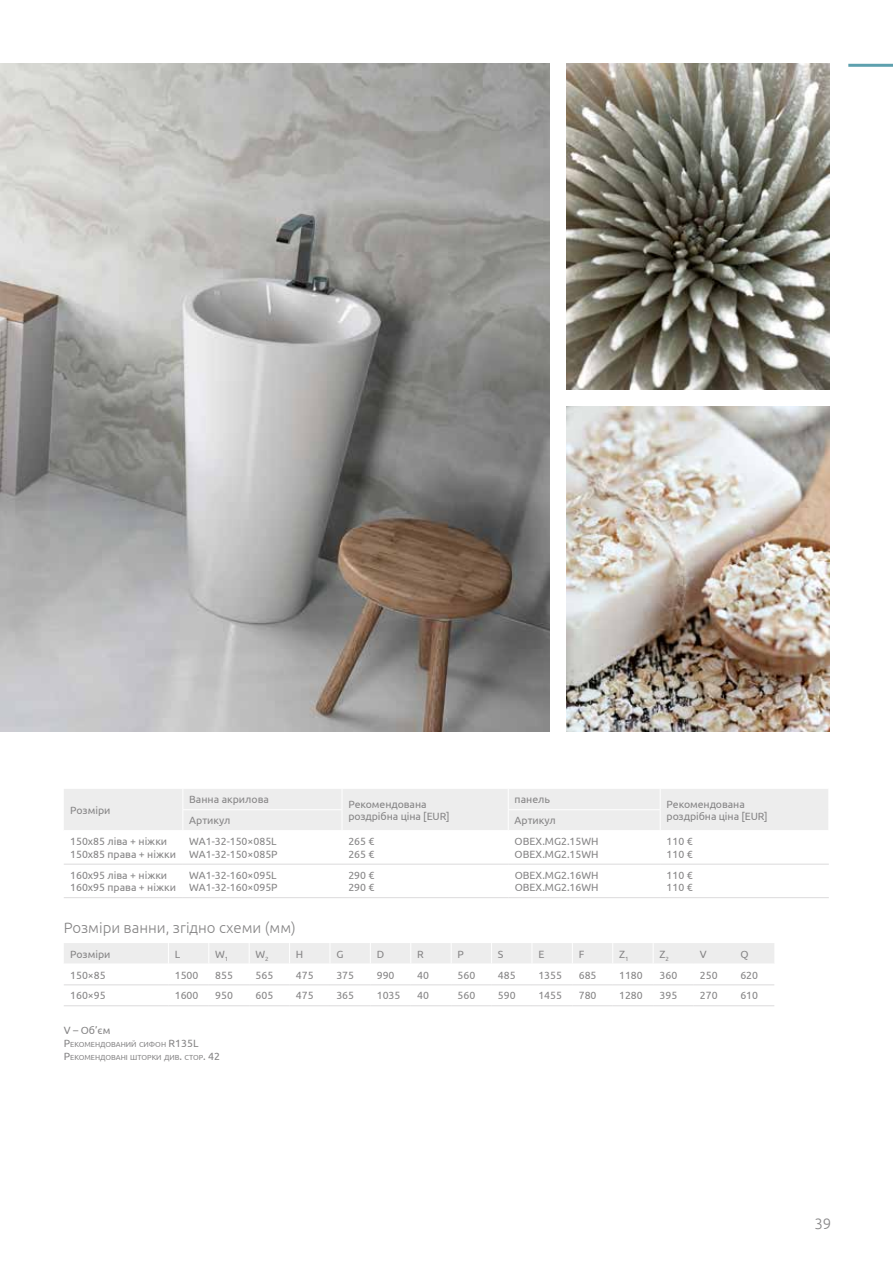
<style>
.page{position:relative;width:893px;height:1263px;background:#fff}
.page>*{position:absolute;margin:0;border:0;box-sizing:border-box;transform-origin:0 0}
.t1{font:300 15px "Ubuntu";color:#868586}
.t2{font:10.5px/12.6px "Ubuntu";color:#868586}
.t3{font:7.35px/12.6px "Ubuntu";color:#868586}
.s1{font-size:10.5px}
</style>
<div class="page">
<img style="left:0;top:64px;width:550px;height:667px">
<img style="left:567px;top:64px;width:262px;height:325px">
<img style="left:567px;top:406px;width:262px;height:325px">
<hr style="left:848px;top:64px;width:45px;height:3px;background:#5da0ae">
<svg style="left:64px;top:863px;width:765px;height:1px"></svg>
<hr style="left:64px;top:864px;width:119px;height:1px;background:#dbdadb">
<hr style="left:183px;top:864px;width:159px;height:1px;background:#dbdadb">
<hr style="left:342px;top:864px;width:166px;height:1px;background:#dbdadb">
<hr style="left:508px;top:864px;width:152px;height:1px;background:#dbdadb">
<hr style="left:660px;top:864px;width:169px;height:1px;background:#dbdadb">
<hr style="left:64px;top:897px;width:119px;height:1px;background:#dbdadb">
<hr style="left:183px;top:897px;width:159px;height:1px;background:#dbdadb">
<hr style="left:342px;top:897px;width:166px;height:1px;background:#dbdadb">
<hr style="left:508px;top:897px;width:152px;height:1px;background:#dbdadb">
<hr style="left:660px;top:897px;width:169px;height:1px;background:#dbdadb">
<div style="left:64px;top:789px;width:764px;height:41px;background:#ededed"></div>
<svg style="left:64px;top:943px;width:710px;height:63px"></svg>
<hr style="left:64px;top:963px;width:104px;height:1px;background:#fff">
<hr style="left:168px;top:963px;width:41px;height:1px;background:#fff">
<hr style="left:209px;top:963px;width:40px;height:1px;background:#fff">
<hr style="left:249px;top:963px;width:41px;height:1px;background:#fff">
<hr style="left:290px;top:963px;width:40px;height:1px;background:#fff">
<hr style="left:330px;top:963px;width:40px;height:1px;background:#fff">
<hr style="left:370px;top:963px;width:41px;height:1px;background:#fff">
<hr style="left:411px;top:963px;width:40px;height:1px;background:#fff">
<hr style="left:451px;top:963px;width:41px;height:1px;background:#fff">
<hr style="left:492px;top:963px;width:40px;height:1px;background:#fff">
<hr style="left:532px;top:963px;width:40px;height:1px;background:#fff">
<hr style="left:572px;top:963px;width:41px;height:1px;background:#fff">
<hr style="left:613px;top:963px;width:40px;height:1px;background:#fff">
<hr style="left:653px;top:963px;width:40px;height:1px;background:#fff">
<hr style="left:693px;top:963px;width:41px;height:1px;background:#fff">
<hr style="left:734px;top:963px;width:40px;height:1px;background:#fff">
<p class="t2" style="left:70px;top:803px;width:42px">Розміри</p>
<p class="t2" style="left:189px;top:793px;width:81px">Ванна акрилова</p>
<p class="t2" style="left:348px;top:797px;width:103px">Рекомендована роздрібна ціна [EUR]</p>
<p class="t2" style="left:515px;top:793px;width:37px">панель</p>
<p class="t2" style="left:667px;top:797px;width:103px">Рекомендована роздрібна ціна [EUR]</p>
<p class="t2" style="left:189px;top:814px;width:43px">Артикул</p>
<p class="t2" style="left:515px;top:814px;width:43px">Артикул</p>
<p class="t2" style="left:70px;top:835px;width:107px">150x85 ліва + ніжки<br>150x85 права + ніжки</p>
<p class="t2" style="left:189px;top:835px;width:90px">WA1-32-150×085L<br>WA1-32-150×085P</p>
<p class="t2" style="left:348px;top:835px;width:28px">265 €<br>265 €</p>
<p class="t2" style="left:515px;top:835px;width:85px">OBEX.MG2.15WH<br>OBEX.MG2.15WH</p>
<p class="t2" style="left:667px;top:835px;width:28px">110 €<br>110 €</p>
<p class="t2" style="left:70px;top:868px;width:107px">160x95 ліва + ніжки<br>160x95 права + ніжки</p>
<p class="t2" style="left:189px;top:868px;width:90px">WA1-32-160×095L<br>WA1-32-160×095P</p>
<p class="t2" style="left:348px;top:868px;width:28px">290 €<br>290 €</p>
<p class="t2" style="left:515px;top:868px;width:85px">OBEX.MG2.16WH<br>OBEX.MG2.16WH</p>
<p class="t2" style="left:667px;top:868px;width:28px">110 €<br>110 €</p>
<h1 class="t1" style="left:64px;top:918px;width:234px">Розміри ванни, згідно схеми (мм)</h1>
<p class="t2" style="left:70px;top:947px;width:42px">Розміри</p>
<p class="t2" style="left:175px;top:947px;width:7px">L</p>
<p class="t2" style="left:215px;top:947px;width:15px">W<sub>1</sub></p>
<p class="t2" style="left:256px;top:947px;width:15px">W<sub>2</sub></p>
<p class="t2" style="left:296px;top:947px;width:9px">H</p>
<p class="t2" style="left:336px;top:947px;width:9px">G</p>
<p class="t2" style="left:377px;top:947px;width:9px">D</p>
<p class="t2" style="left:417px;top:947px;width:8px">R</p>
<p class="t2" style="left:458px;top:947px;width:8px">P</p>
<p class="t2" style="left:498px;top:947px;width:7px">S</p>
<p class="t2" style="left:538px;top:947px;width:7px">E</p>
<p class="t2" style="left:579px;top:947px;width:7px">F</p>
<p class="t2" style="left:619px;top:947px;width:11px">Z<sub>1</sub></p>
<p class="t2" style="left:659px;top:947px;width:11px">Z<sub>2</sub></p>
<p class="t2" style="left:700px;top:947px;width:8px">V</p>
<p class="t2" style="left:740px;top:947px;width:10px">Q</p>
<p class="t2" style="left:70px;top:968px;width:37px">150×85</p>
<p class="t2" style="left:175px;top:968px;width:25px">1500</p>
<p class="t2" style="left:215px;top:968px;width:19px">855</p>
<p class="t2" style="left:256px;top:968px;width:19px">565</p>
<p class="t2" style="left:296px;top:968px;width:19px">475</p>
<p class="t2" style="left:336px;top:968px;width:19px">375</p>
<p class="t2" style="left:377px;top:968px;width:19px">990</p>
<p class="t2" style="left:417px;top:968px;width:13px">40</p>
<p class="t2" style="left:458px;top:968px;width:19px">560</p>
<p class="t2" style="left:498px;top:968px;width:19px">485</p>
<p class="t2" style="left:538px;top:968px;width:25px">1355</p>
<p class="t2" style="left:579px;top:968px;width:19px">685</p>
<p class="t2" style="left:619px;top:968px;width:25px">1180</p>
<p class="t2" style="left:659px;top:968px;width:19px">360</p>
<p class="t2" style="left:700px;top:968px;width:19px">250</p>
<p class="t2" style="left:740px;top:968px;width:19px">620</p>
<p class="t2" style="left:70px;top:989px;width:37px">160×95</p>
<p class="t2" style="left:175px;top:989px;width:25px">1600</p>
<p class="t2" style="left:215px;top:989px;width:19px">950</p>
<p class="t2" style="left:256px;top:989px;width:19px">605</p>
<p class="t2" style="left:296px;top:989px;width:19px">475</p>
<p class="t2" style="left:336px;top:989px;width:19px">365</p>
<p class="t2" style="left:377px;top:989px;width:25px">1035</p>
<p class="t2" style="left:417px;top:989px;width:13px">40</p>
<p class="t2" style="left:458px;top:989px;width:19px">560</p>
<p class="t2" style="left:498px;top:989px;width:19px">590</p>
<p class="t2" style="left:538px;top:989px;width:25px">1455</p>
<p class="t2" style="left:579px;top:989px;width:19px">780</p>
<p class="t2" style="left:619px;top:989px;width:25px">1280</p>
<p class="t2" style="left:659px;top:989px;width:19px">395</p>
<p class="t2" style="left:700px;top:989px;width:19px">270</p>
<p class="t2" style="left:740px;top:989px;width:19px">610</p>
<p class="t2" style="left:64px;top:1024px;width:48px">V – Об’єм</p>
<p class="t3" style="left:64px;top:1038px;width:158px"><span class="s1">Р</span>екомендований сифон <span class="s1">R135L<br>Р</span>екомендовані шторки див<span class="s1">.</span> стор<span class="s1">. 42</span></p>
<h1 class="t1" style="left:814px;top:1214px;width:18px">39</h1>
</div>
